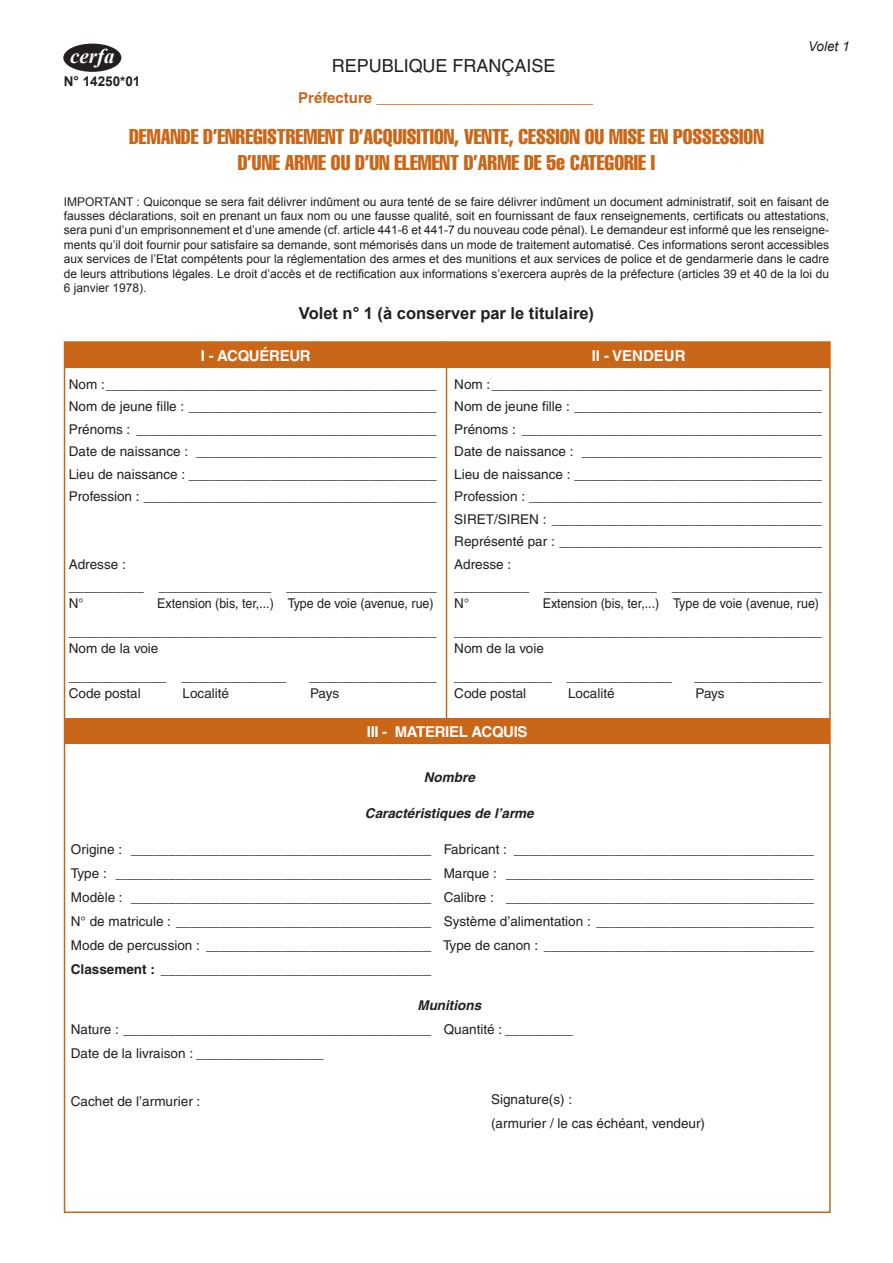
<style>
.page{position:relative;width:893px;height:1263px;background:#fff}
.page>*{position:absolute;margin:0;border:0;box-sizing:border-box;transform-origin:0 0}
.t1{font:extra-condensed 21px "Helvetica";color:#c96618}
.t2{font:italic 700 21px "Times New Roman";color:#fff}
.t3{font:18px "Helvetica";color:#231f20}
.t4{font:700 16.5px "Arial";color:#231f20}
.t5{font:700 15px "Helvetica";color:#c96618}
.t6{font:700 15px "Helvetica";letter-spacing:-.02em;color:#fff}
.t7{font:700 15px "Helvetica";color:#fff}
.t8{font:13.5px "Helvetica";color:#231f20}
.t9{font:13.5px "Helvetica";color:#231f20;scale:.92 1}
.t10{font:700 13.5px "Helvetica";color:#231f20}
.t11{font:italic 700 13.5px "Helvetica";color:#231f20}
.t12{font:700 13.5px "Arial";color:#231f20}
.t13{font:italic 13.5px "Arial";color:#231f20}
.t14{font:12px/14.4px "Arial";color:#231f20;text-align:justify}
</style>
<div class="page">
<hr style="left:446px;top:341px;width:1px;height:377px;background:#c96618">
<div style="left:63px;top:44px;width:58px;height:28px;background:#231f20;border-radius:50%"></div>
<div style="left:65px;top:342px;width:382px;height:25px;background:#c96618"></div>
<div style="left:447px;top:342px;width:383px;height:25px;background:#c96618"></div>
<div style="left:65px;top:718px;width:765px;height:25px;background:#c96618"></div>
<p class="t2" style="left:70px;top:41px;width:46px">cerfa</p>
<p class="t12" style="left:64px;top:72px;width:78px">N° 14250*01</p>
<p class="t3" style="left:332px;top:56px;width:225px">REPUBLIQUE FRANÇAISE</p>
<p class="t5" style="left:298px;top:88px;width:297px">Préfecture __________________________</p>
<p class="t13" style="left:808px;top:38px;width:43px">Volet 1</p>
<p class="t1" style="left:129px;top:124px;width:636px">DEMANDE D’ENREGISTREMENT D’ACQUISITION, VENTE, CESSION OU MISE EN POSSESSION</p>
<p class="t1" style="left:238px;top:149px;width:419px">D’UNE ARME OU D’UN ELEMENT D’ARME DE 5e CATEGORIE I</p>
<p class="t14" style="left:64px;top:194px;width:767px">IMPORTANT : Quiconque se sera fait délivrer indûment ou aura tenté de se faire délivrer indûment un document administratif, soit en faisant de fausses déclarations, soit en prenant un faux nom ou une fausse qualité, soit en fournissant de faux renseignements, certificats ou attestations, sera puni d’un emprisonnement et d’une amende (cf. article 441-6 et 441-7 du nouveau code pénal). Le demandeur est informé que les renseigne&shy;ments qu’il doit fournir pour satisfaire sa demande, sont mémorisés dans un mode de traitement automatisé. Ces informations seront accessibles aux services de l’Etat compétents pour la réglementation des armes et des munitions et aux services de police et de gendarmerie dans le cadre de leurs attributions légales. Le droit d’accès et de rectification aux informations s’exercera auprès de la préfecture (articles 39 et 40 de la loi du 6 janvier 1978).</p>
<p class="t4" style="left:299px;top:303px;width:297px">Volet n° 1 (à conserver par le titulaire)</p>
<p class="t6" style="left:201px;top:346px;width:111px">I - ACQUÉREUR</p>
<p class="t8" style="left:69px;top:376px;width:369px">Nom :____________________________________________</p>
<p class="t8" style="left:69px;top:399px;width:369px">Nom de jeune fille : _________________________________</p>
<p class="t8" style="left:69px;top:421px;width:369px">Prénoms : ________________________________________</p>
<p class="t8" style="left:69px;top:444px;width:369px">Date de naissance : ________________________________</p>
<p class="t8" style="left:69px;top:466px;width:369px">Lieu de naissance : _________________________________</p>
<p class="t8" style="left:69px;top:489px;width:369px">Profession : _______________________________________</p>
<p class="t8" style="left:69px;top:556px;width:59px">Adresse :</p>
<p class="t8" style="left:69px;top:579px;width:369px">__________ _______________ ____________________</p>
<p class="t8" style="left:69px;top:595px;width:16px">N°</p>
<p class="t9" style="left:157px;top:595px;width:302px">Extension (bis, ter,...) Type de voie (avenue, rue)</p>
<p class="t8" style="left:69px;top:624px;width:369px">_________________________________________________</p>
<p class="t8" style="left:69px;top:640px;width:91px">Nom de la voie</p>
<p class="t8" style="left:69px;top:669px;width:219px">_____________ ______________</p>
<p class="t8" style="left:309px;top:669px;width:129px">_________________</p>
<p class="t8" style="left:69px;top:685px;width:74px">Code postal</p>
<p class="t8" style="left:183px;top:685px;width:48px">Localité</p>
<p class="t8" style="left:310px;top:685px;width:31px">Pays</p>
<p class="t7" style="left:592px;top:346px;width:95px">II - VENDEUR</p>
<p class="t8" style="left:454px;top:376px;width:369px">Nom :____________________________________________</p>
<p class="t8" style="left:454px;top:399px;width:369px">Nom de jeune fille : _________________________________</p>
<p class="t8" style="left:454px;top:421px;width:369px">Prénoms : ________________________________________</p>
<p class="t8" style="left:454px;top:444px;width:369px">Date de naissance : ________________________________</p>
<p class="t8" style="left:454px;top:466px;width:369px">Lieu de naissance : _________________________________</p>
<p class="t8" style="left:454px;top:489px;width:369px">Profession : _______________________________________</p>
<p class="t8" style="left:454px;top:511px;width:369px">SIRET/SIREN : ____________________________________</p>
<p class="t8" style="left:454px;top:534px;width:369px">Représenté par : ___________________________________</p>
<p class="t8" style="left:454px;top:556px;width:59px">Adresse :</p>
<p class="t8" style="left:454px;top:579px;width:369px">__________ _______________ ____________________</p>
<p class="t8" style="left:454px;top:595px;width:16px">N°</p>
<p class="t9" style="left:543px;top:595px;width:302px">Extension (bis, ter,...) Type de voie (avenue, rue)</p>
<p class="t8" style="left:454px;top:624px;width:369px">_________________________________________________</p>
<p class="t8" style="left:454px;top:640px;width:91px">Nom de la voie</p>
<p class="t8" style="left:454px;top:669px;width:219px">_____________ ______________</p>
<p class="t8" style="left:694px;top:669px;width:129px">_________________</p>
<p class="t8" style="left:454px;top:685px;width:74px">Code postal</p>
<p class="t8" style="left:568px;top:685px;width:48px">Localité</p>
<p class="t8" style="left:696px;top:685px;width:31px">Pays</p>
<p class="t6" style="left:367px;top:722px;width:162px">III - MATERIEL ACQUIS</p>
<p class="t11" style="left:424px;top:769px;width:53px">Nombre</p>
<p class="t11" style="left:365px;top:805px;width:170px">Caractéristiques de l’arme</p>
<p class="t8" style="left:71px;top:842px;width:745px">Origine : ________________________________________ Fabricant : ________________________________________</p>
<p class="t8" style="left:71px;top:866px;width:745px">Type : __________________________________________ Marque : _________________________________________</p>
<p class="t8" style="left:71px;top:890px;width:745px">Modèle : ________________________________________ Calibre : _________________________________________</p>
<p class="t8" style="left:71px;top:914px;width:745px">N° de matricule : __________________________________ Système d’alimentation : _____________________________</p>
<p class="t8" style="left:71px;top:938px;width:745px">Mode de percussion : ______________________________ Type de canon : ____________________________________</p>
<p class="t10" style="left:71px;top:961px;width:362px">Classement : ____________________________________</p>
<p class="t11" style="left:417px;top:997px;width:65px">Munitions</p>
<p class="t8" style="left:71px;top:1022px;width:503px">Nature : _________________________________________ Quantité : _________</p>
<p class="t8" style="left:71px;top:1046px;width:254px">Date de la livraison : _________________</p>
<p class="t8" style="left:71px;top:1094px;width:131px">Cachet de l’armurier :</p>
<p class="t8" style="left:491px;top:1091px;width:83px">Signature(s) :</p>
<p class="t8" style="left:491px;top:1115px;width:215px">(armurier / le cas échéant, vendeur)</p>
</div>
